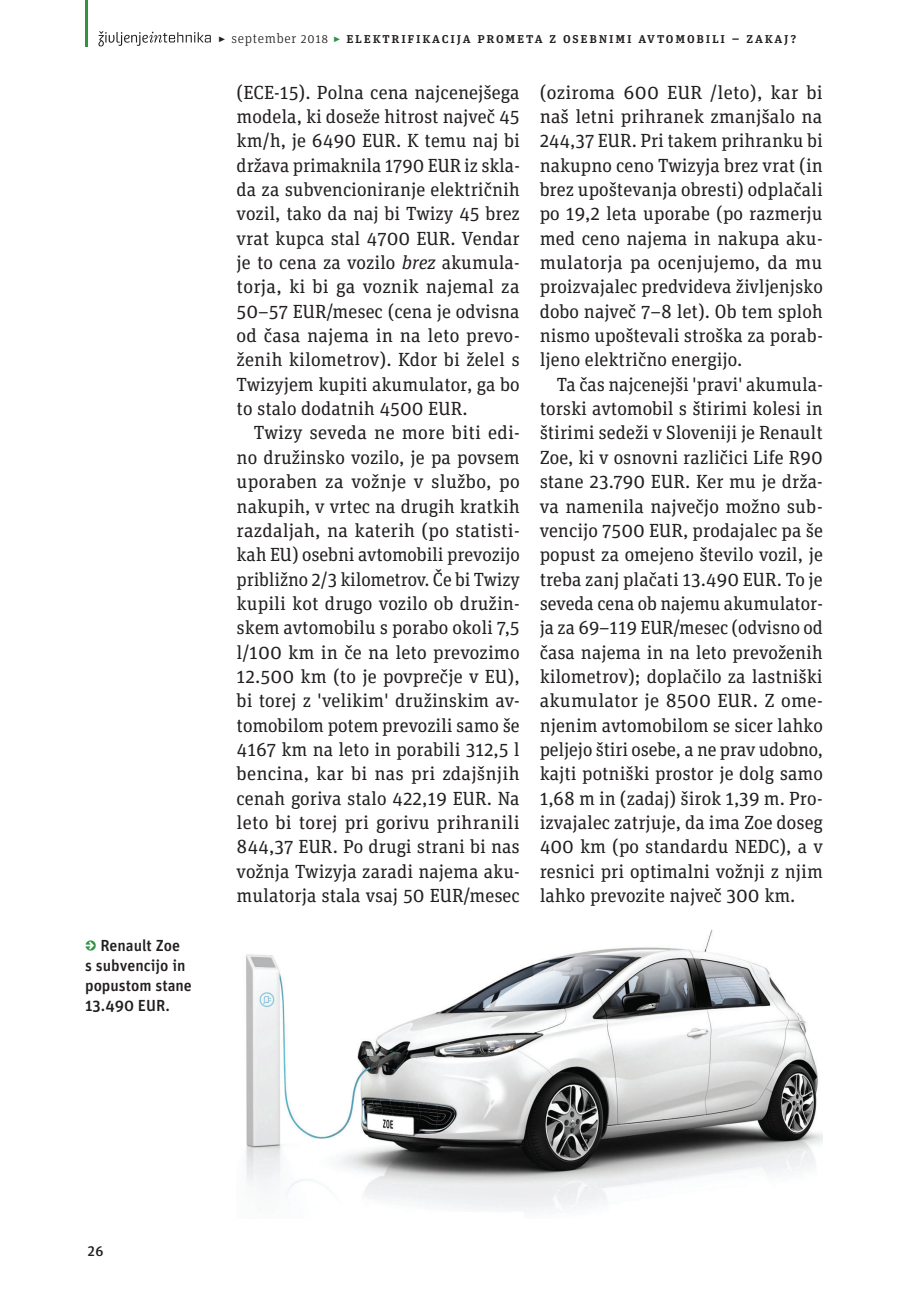
<style>
.page{position:relative;width:908px;height:1304px;background:#fff}
.page>*{position:absolute;margin:0;border:0;box-sizing:border-box;transform-origin:0 0}
.TEKST_-_5_column{font:19px/24.4px "Unit Slab Pro";color:#231f20;text-align:justify}
.TEKST_-_5_column_bre{font:19px/24.4px "Unit Slab Pro";color:#231f20;text-align:justify}
.t1{font:500 16px/20px "Unit Pro";color:#231f20}
.Živa_pagina{font:500 14px "Unit Slab Pro";letter-spacing:.125em;color:#231f20}
.s1{font-weight:700;color:#309244}
.s2{font-weight:300}
.s3{color:#309244}
.s4{font-style:italic}
</style>
<div class="page">
<img style="left:246px;top:930px;width:576px;height:282px">
<svg style="left:98px;top:31px;width:113px;height:15px"></svg>
<hr style="left:85px;top:0;width:3px;height:47px;background:#309244">
<p class="t1" style="left:85px;top:935px;width:108px"><span class="s1">→</span> Renault Zoe<br>s subvencijo in popustom stane<br>13.490 EUR.</p>
<p class="Živa_pagina" style="left:218px;top:28px;width:579px">▸ <span class="s2">september 2018</span> <span class="s3">▸</span> Elektrifikacija prometa z osebnimi avtomobili – zakaj?</p>
<p class="TEKST_-_5_column_bre" style="left:236px;top:79px;width:284px">(ECE-15). Polna cena najcenejšega modela, ki doseže hitrost največ 45 km/h, je 6490 EUR. K temu naj bi država primaknila 1790 EUR iz skla&shy;da za subvencioniranje električnih vozil, tako da naj bi Twizy 45 brez vrat kupca stal 4700 EUR. Vendar je to cena za vozilo <span class="s4">brez</span> akumula&shy;torja, ki bi ga voznik najemal za 50–57 EUR/mesec (cena je odvisna od časa najema in na leto prevo&shy;ženih kilometrov). Kdor bi želel s Twizyjem kupiti akumulator, ga bo to stalo dodatnih 4500 EUR.</p>
<p class="TEKST_-_5_column" style="left:236px;top:420px;width:285px;text-indent:17px">Twizy seveda ne more biti edi&shy;no družinsko vozilo, je pa povsem uporaben za vožnje v službo, po nakupih, v vrtec na drugih kratkih razdaljah, na katerih (po statisti&shy;kah EU) osebni avtomobili prevozijo približno 2/3 kilometrov. Če bi Twizy kupili kot drugo vozilo ob družin&shy;skem avtomobilu s porabo okoli 7,5 l/100 km in če na leto prevozimo 12.500 km (to je povprečje v EU), bi torej z 'velikim' družinskim av&shy;tomobilom potem prevozili samo še 4167 km na leto in porabili 312,5 l bencina, kar bi nas pri zdajšnjih cenah goriva stalo 422,19 EUR. Na leto bi torej pri gorivu prihranili 844,37 EUR. Po drugi strani bi nas vožnja Twizyja zaradi najema aku&shy;mulatorja stala vsaj 50 EUR/mesec</p>
<p class="TEKST_-_5_column" style="left:539px;top:79px;width:284px">(oziroma 600 EUR /leto), kar bi naš letni prihranek zmanjšalo na 244,37 EUR. Pri takem prihranku bi nakupno ceno Twizyja brez vrat (in brez upoštevanja obresti) odplačali po 19,2 leta uporabe (po razmerju med ceno najema in nakupa aku&shy;mulatorja pa ocenjujemo, da mu proizvajalec predvideva življenjsko dobo največ 7–8 let). Ob tem sploh nismo upoštevali stroška za porab&shy;ljeno električno energijo.</p>
<p class="TEKST_-_5_column" style="left:539px;top:371px;width:285px;text-indent:17px">Ta čas najcenejši 'pravi' akumula&shy;torski avtomobil s štirimi kolesi in štirimi sedeži v Sloveniji je Renault Zoe, ki v osnovni različici Life R90 stane 23.790 EUR. Ker mu je drža&shy;va namenila največjo možno sub&shy;vencijo 7500 EUR, prodajalec pa še popust za omejeno število vozil, je treba zanj plačati 13.490 EUR. To je seveda cena ob najemu akumulator&shy;ja za 69–119 EUR/mesec (odvisno od časa najema in na leto prevoženih kilometrov); doplačilo za lastniški akumulator je 8500 EUR. Z ome&shy;njenim avtomobilom se sicer lahko peljejo štiri osebe, a ne prav udobno, kajti potniški prostor je dolg samo 1,68 m in (zadaj) širok 1,39 m. Pro&shy;izvajalec zatrjuje, da ima Zoe doseg 400 km (po standardu NEDC), a v resnici pri optimalni vožnji z njim lahko prevozite največ 300 km.</p>
<p class="Živa_pagina" style="left:88px;top:1242px;width:17px">26</p>
</div>
